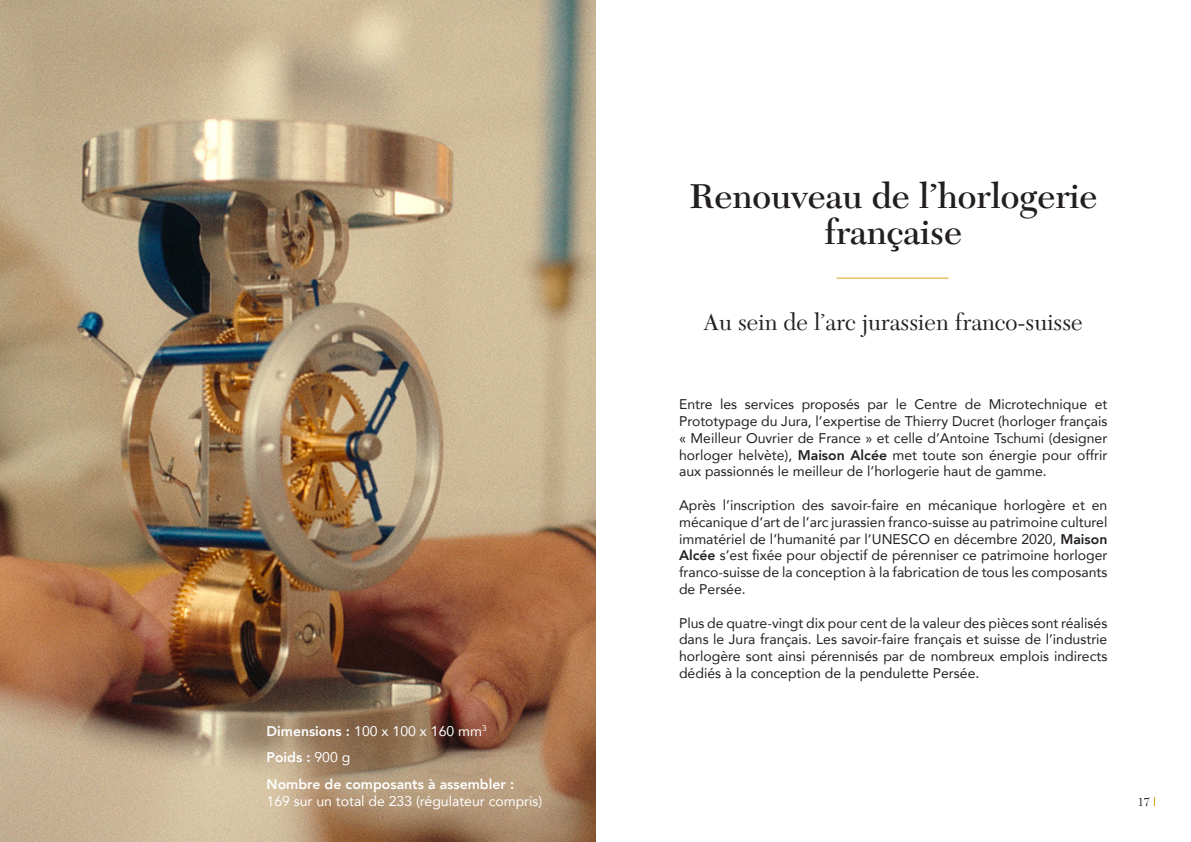
<style>
.page{position:relative;width:1191px;height:842px;background:#fff}
.page>*{position:absolute;margin:0;border:0;box-sizing:border-box;transform-origin:0 0}
.t1{font:600 36px/36px "New Caledonia LT Std";color:#231f20;text-align:center}
.t2{font:24px "New Caledonia LT Std";color:#231f20}
.t3{font:14px/16.8px "Avenir";color:#231f20;text-align:justify}
.t4{font:800 14px/26.8px "Avenir";color:#fff}
.t5{font:14px "Avenir";color:#fff}
.t6{font:12px "New Caledonia LT Std";color:#231f20}
.s1{font-weight:400}
.s2{font-weight:800}
</style>
<div class="page">
<img style="left:0;top:0;width:595px;height:842px">
<hr style="left:836px;top:278px;width:112px;height:1px;background:#e2a615">
<h1 class="t1" style="left:689px;top:178px;width:410px">Renouveau de l’horlogerie française</h1>
<h2 class="t2" style="left:703px;top:308px;width:381px">Au sein de l’arc jurassien franco-suisse</h2>
<p class="t4" style="left:266px;top:718px;width:221px">Dimensions : <span class="s1">100 x 100 x 160 mm</span><sup>3<br></sup>Poids : <span class="s1">900 g</span></p>
<p class="t3" style="left:679px;top:395px;width:430px">Entre les services proposés par le Centre de Microtechnique et Prototypage du Jura, l’expertise de Thierry Ducret (horloger français « Meilleur Ouvrier de France » et celle d’Antoine Tschumi (designer horloger helvète), <span class="s2">Maison Alcée</span> met toute son énergie pour offrir aux passionnés le meilleur de l’horlogerie haut de gamme.</p>
<p class="t3" style="left:679px;top:496px;width:430px">Après l’inscription des savoir-faire en mécanique horlogère et en mécanique d’art de l’arc jurassien franco-suisse au patrimoine culturel immatériel de l’humanité par l’UNESCO en décembre 2020, <span class="s2">Maison Alcée</span> s’est fixée pour objectif de pérenniser ce patrimoine horloger franco-suisse de la conception à la fabrication de tous les composants de Persée.</p>
<p class="t3" style="left:679px;top:614px;width:430px">Plus de quatre-vingt dix pour cent de la valeur des pièces sont réalisés dans le Jura français. Les savoir-faire français et suisse de l’industrie horlogère sont ainsi pérennisés par de nombreux emplois indirects dédiés à la conception de la pendulette Persée.</p>
<p class="t4" style="left:266px;top:771px;width:249px">Nombre de composants à assembler :</p>
<p class="t5" style="left:266px;top:790px;width:277px">169 sur un total de 233 (régulateur compris)</p>
<p class="t6" style="left:1137px;top:795px;width:13px">17</p>
</div>
